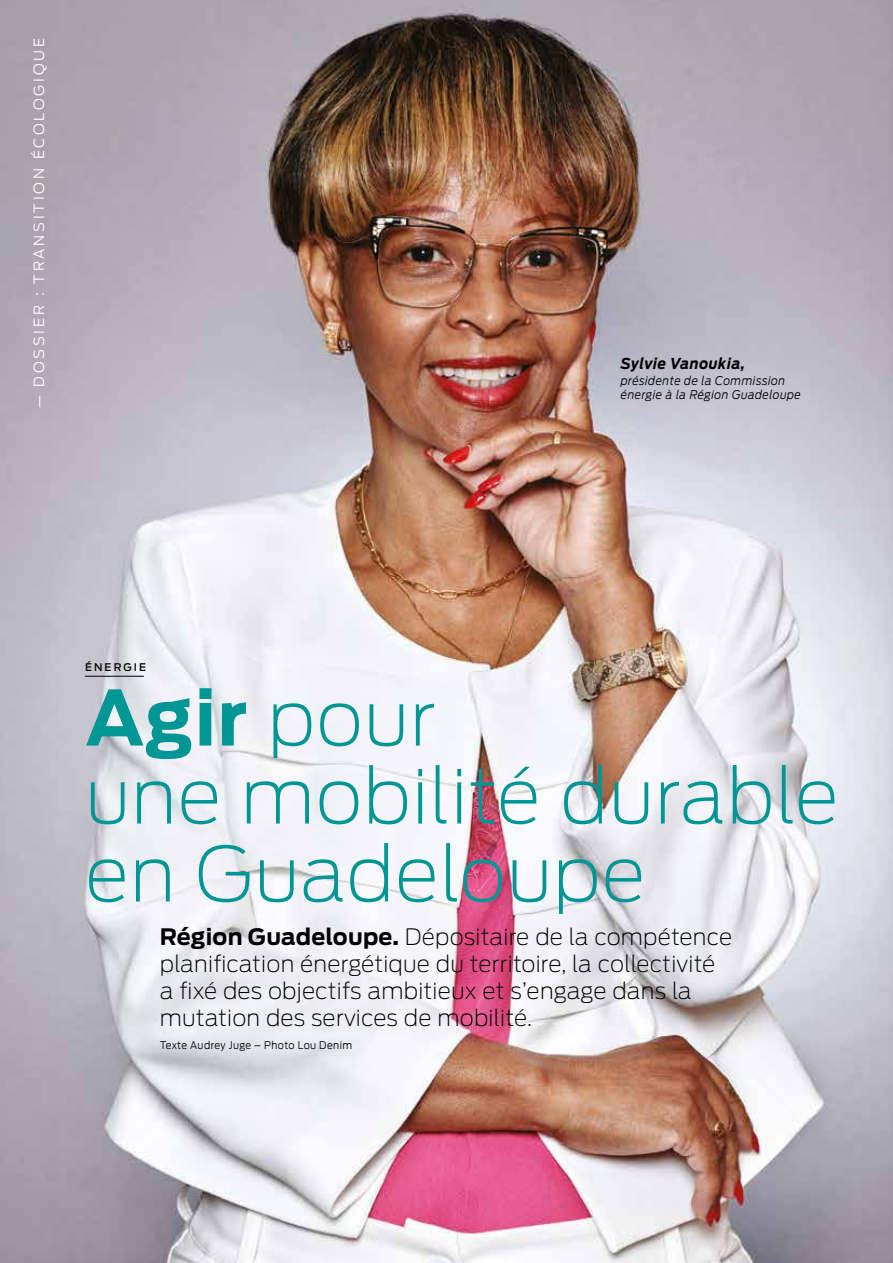
<style>
.page{position:relative;width:893px;height:1263px;background:#fff}
.page>*{position:absolute;margin:0;border:0;box-sizing:border-box;transform-origin:0 0}
.t1{font:200 75.3px/78px "Antenna";letter-spacing:.01em;color:#009696}
.t2{font:200 22.5px/27px "Antenna";letter-spacing:.01em;color:#000}
.t3{font:italic 700 15px "Antenna";letter-spacing:.04em;color:#000;scale:.93 1}
.t4{font:300 14.1px "Antenna";letter-spacing:.2em;color:#fff}
.t5{font:italic 300 12px/13.5px "Antenna";letter-spacing:.04em;color:#000;scale:.93 1}
.t6{font:300 10.5px "Antenna";letter-spacing:.035em;color:#000;scale:.93 1}
.t7{font:500 10.5px "Antenna";letter-spacing:.2em;color:#000}
.s1{font-weight:700}
</style>
<div class="page">
<img style="left:0;top:0;width:893px;height:1263px">
<hr style="left:85px;top:676px;width:59px;height:1px;background:#000">
<p class="t4" style="left:31px;top:408px;width:372px;rotate:-90deg">— DOSSIER : TRANSITION ÉCOLOGIQUE</p>
<p class="t3" style="left:621px;top:354px;width:135px">Sylvie Vanoukia,</p>
<p class="t5" style="left:621px;top:374px;width:195px">présidente de la Commission énergie à la Région Guadeloupe</p>
<p class="t7" style="left:85px;top:660px;width:62px">ÉNERGIE</p>
<h1 class="t1" style="left:85px;top:679px;width:755px"><span class="s1">Agir</span> pour<br>une mobilité durable en Guadeloupe</h1>
<p class="t2" style="left:160px;top:924px;width:574px"><span class="s1">Région Guadeloupe.</span> Dépositaire de la compétence planification énergétique du territoire, la collectivité a fixé des objectifs ambitieux et s’engage dans la mutation des services de mobilité.</p>
<p class="t6" style="left:160px;top:1039px;width:208px">Texte Audrey Juge – Photo Lou Denim</p>
</div>
